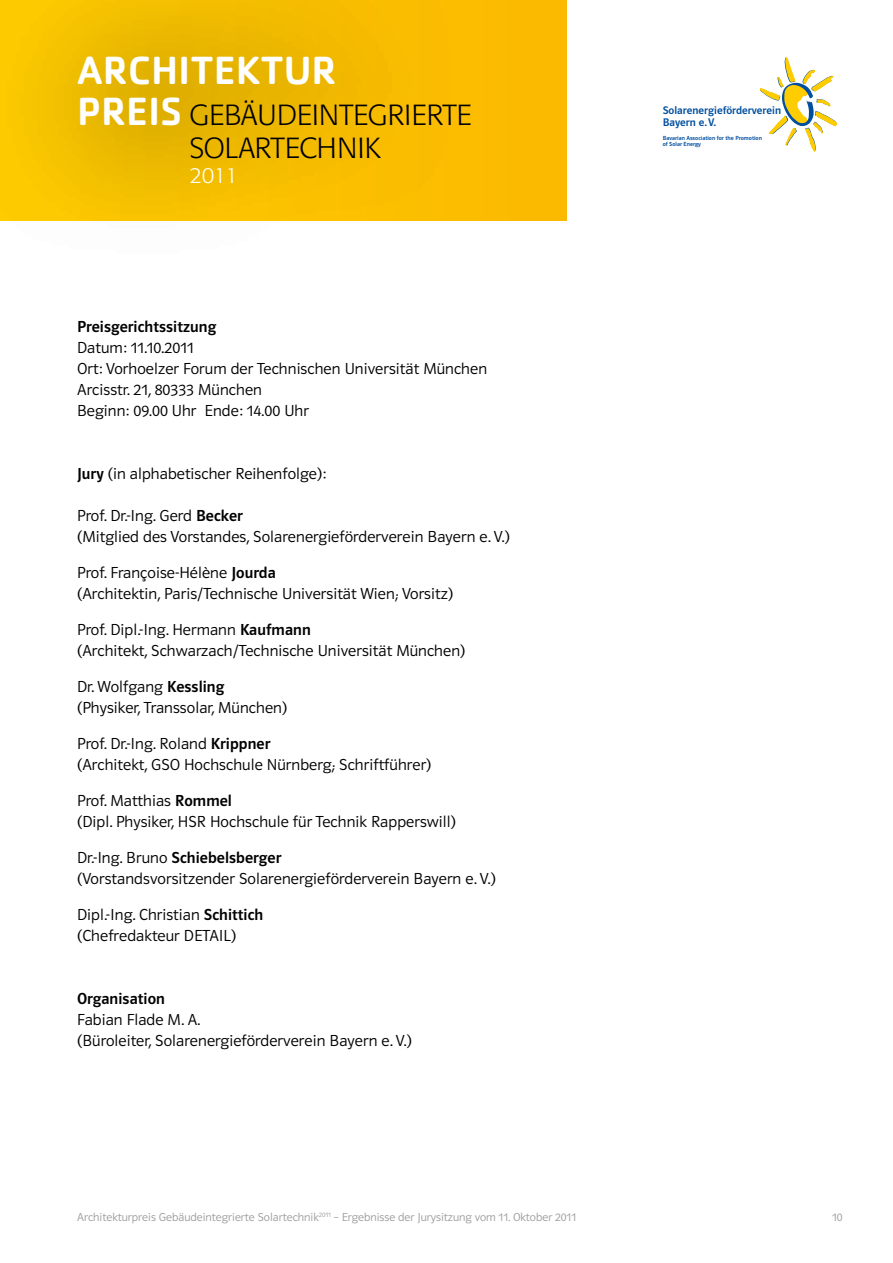
<style>
.page{position:relative;width:893px;height:1263px;background:#fff}
.page>*{position:absolute;margin:0;border:0;box-sizing:border-box;transform-origin:0 0}
.t1{font:500 40.8px "Cachet Std";color:#fff}
.t2{font:300 28.8px/32.5px "Formata";color:#000}
.t3{font:300 21.6px "Formata";color:#fff}
.t4{font:16.5px/21px "Polo 11 K Leicht";letter-spacing:.005em;color:#000}
.t5{font:16.5px "Polo 11 K Krftg";letter-spacing:.005em;color:#000}
.t6{font:12px "Polo 11 K Leicht";color:#9d9d9c}
.t7{font:11.4px/11.4px "Polo 11 K Krftg";letter-spacing:.005em;color:#004f9f}
.t8{font:6.15px/6.1px "Polo 11 K Krftg";letter-spacing:.005em;color:#004f9f}
.s1{font-family:"Cachet Std";font-weight:500;font-size:40.8px;color:#fff}
.s2{font-family:"Polo 11 K Krftg"}
.s3{font-family:"Polo 11 K Leicht"}
</style>
<div class="page">
<div style="left:0;top:0;width:566px;height:220px;background:#fbba00"></div>
<svg style="left:0;top:0;width:455px;height:221px"></svg>
<svg style="left:759px;top:57px;width:78px;height:95px"></svg>
<h1 class="t1" style="left:77px;top:45px;width:261px">ARCHITEKTUR</h1>
<h2 class="t2" style="left:190px;top:99px;width:284px;text-indent:-112px"><span class="s1">PREIS</span> GEBÄUDEINTEGRIERTE<br>SOLARTECHNIK</h2>
<h3 class="t3" style="left:190px;top:163px;width:50px">2011</h3>
<p class="t5" style="left:77px;top:317px;width:140px">Preisgerichtssitzung</p>
<p class="t4" style="left:77px;top:337px;width:411px">Datum: 11.10.2011<br>Ort: Vorhoelzer Forum der Technischen Universität München Arcisstr. 21, 80333 München<br>Beginn: 09.00 Uhr Ende: 14.00 Uhr</p>
<p class="t4" style="left:77px;top:463px;width:251px"><span class="s2">Jury</span> (in alphabetischer Reihenfolge):</p>
<p class="t4" style="left:77px;top:505px;width:434px">Prof. Dr.-Ing. Gerd <span class="s2">Becker<br></span>(Mitglied des Vorstandes, Solarenergieförderverein Bayern e. V.)</p>
<p class="t4" style="left:77px;top:562px;width:378px">Prof. Françoise-Hélène <span class="s2">Jourda<br></span>(Architektin, Paris/Technische Universität Wien; Vorsitz)</p>
<p class="t4" style="left:77px;top:619px;width:390px">Prof. Dipl.-Ing. Hermann <span class="s2">Kaufmann<br></span>(Architekt, Schwarzach/Technische Universität München)</p>
<p class="t4" style="left:77px;top:676px;width:212px">Dr. Wolfgang <span class="s2">Kessling </span>(Physiker, Transsolar, München)</p>
<p class="t4" style="left:77px;top:733px;width:356px">Prof. Dr.-Ing. Roland <span class="s2">Krippner<br></span>(Architekt, GSO Hochschule Nürnberg; Schriftführer)</p>
<p class="t4" style="left:77px;top:790px;width:380px">Prof. Matthias <span class="s2">Rommel<br></span>(Dipl. Physiker, HSR Hochschule für Technik Rapperswill)</p>
<p class="t5" style="left:77px;top:849px;width:206px"><span class="s3">Dr.-Ing. Bruno</span> Schiebelsberger</p>
<p class="t4" style="left:77px;top:860px;width:420px;line-height:36px">(Vorstandsvorsitzender Solarenergieförderverein Bayern e. V.)<br>Dipl.-Ing. Christian <span class="s2">Schittich</span></p>
<p class="t4" style="left:77px;top:925px;width:161px">(Chefredakteur DETAIL)</p>
<p class="t5" style="left:77px;top:990px;width:89px">Organisation</p>
<p class="t4" style="left:77px;top:1009px;width:336px">Fabian Flade M. A.<br>(Büroleiter, Solarenergieförderverein Bayern e. V.)</p>
<p class="t7" style="left:663px;top:105px;width:120px">Solarenergieförderverein<br>Bayern e.V.</p>
<p class="t8" style="left:663px;top:135px;width:101px">Bavarian Association for the Promotion of Solar Energy</p>
<p class="t6" style="left:77px;top:1211px;width:500px">Architekturpreis Gebäudeintegrierte Solartechnik<sup>2011</sup> – Ergebnisse der Jurysitzung vom 11. Oktober 2011</p>
<p class="t6" style="left:832px;top:1211px;width:12px">10</p>
</div>
